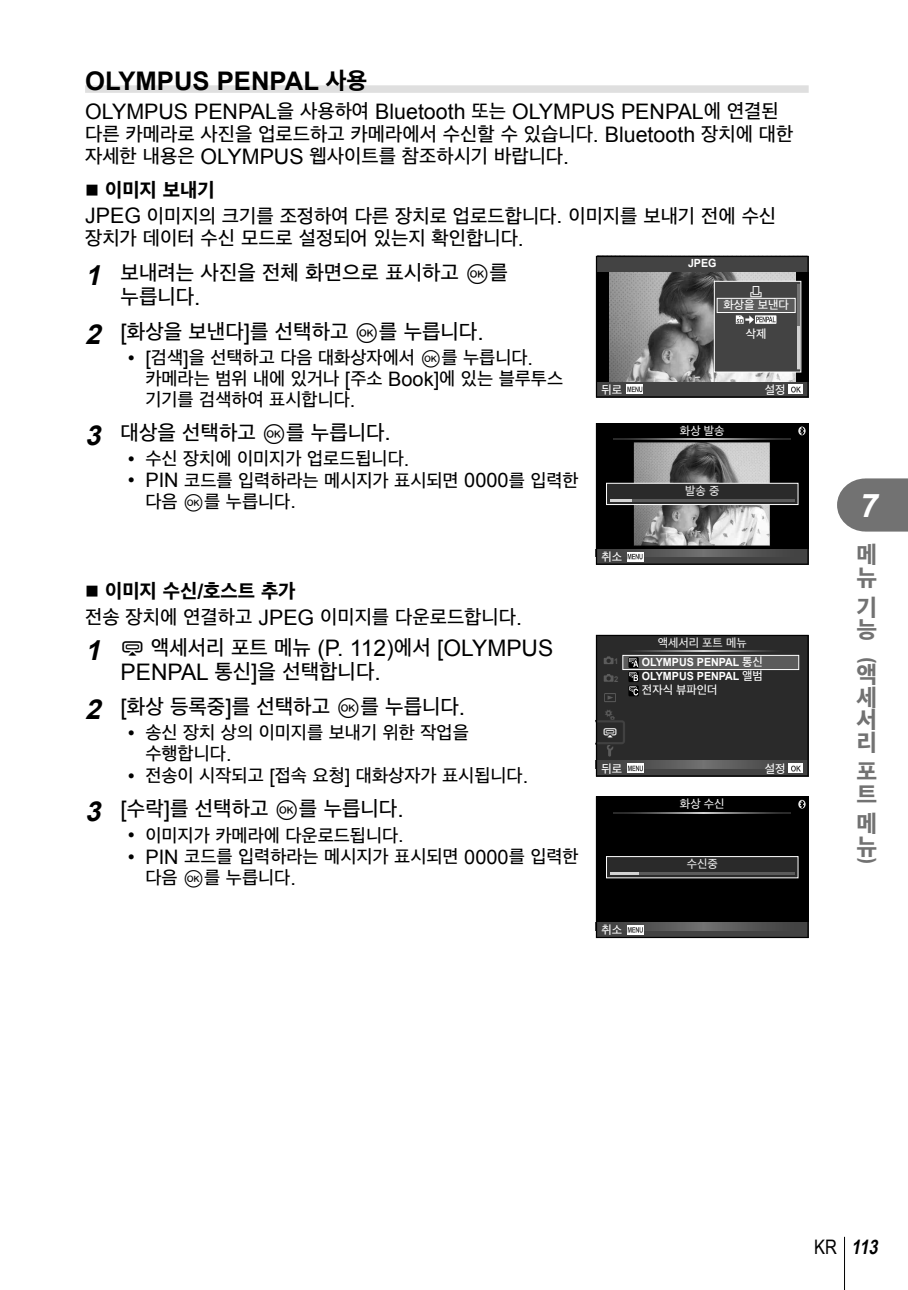
<style>
.page{position:relative;width:908px;height:1290px;background:#fff}
.page>*{position:absolute;margin:0;border:0;box-sizing:border-box;transform-origin:0 0}
.t1{font:italic 700 32.5px "Arial";color:#fff}
.t2{font:700 25.75px "Arial";color:#000}
.t3{font:22.75px/24px "Arial";color:#000}
.t4{font:22.5px/22.5px "MPSD Gothic Neo 1 Koc EB KS Cms UHC H";color:#727272}
.t5{font:21.5px "Arial";color:#000}
.t6{font:20px/24px "MPSD Gothic Neo 1 Koc M KS Cms UHC H";color:#000}
.t7{font:italic 700 20px "Arial Narrow";color:#000}
.t8{font:18.75px/22.5px "MPSD Gothic Neo 1 Koc M KS Cms UHC H";color:#000}
.t9{font:18.75px "MPSD Gothic Neo 1 Koc EB KS Cms UHC H";color:#000}
.t10{font:17.5px/21px "MPSD Gothic Neo 1 Koc M KS Cms UHC H";color:#000}
.t11{font:12.75px "olympus 25";color:#fff}
.t12{font:12.75px "OLYMP23";color:#5b5b5b}
.t13{font:700 11.25px/14.2px "Arial";color:#fff;scale:.95 1}
.t14{font:11.25px "MPSD Gothic Neo 1 Koc M KS Cms UHC H";color:#fff}
.t15{font:11.25px "MPSD Gothic Neo 1 Koc M KS Cms UHC H";color:#eaeaea}
.t16{font:11.25px "Olympus 1";color:#fff}
.t17{font:700 8px "Arial";color:#5b5b5b;scale:.95 1}
.s1{font-family:"MPSD Gothic Neo 1 Koc EB KS Cms UHC H";font-weight:400;font-size:22.5px}
.s2{font-family:"MPSD Gothic Neo 1 Koc M KS Cms UHC H";font-size:18.75px}
.s3{font-family:"Arial";font-size:21.5px}
.s4{font-family:"Arial";font-weight:700;font-style:italic;font-size:27.5px}
.s5{font-family:"Olympus 7"}
.s6{font-family:"Arial";font-size:22.75px}
.s7{font-family:"Arial";font-size:20px}
.s8{font-family:"Arial";font-weight:700;font-size:21.5px}
.s9{font-weight:700;font-style:italic;font-size:27.5px}
.s10{font-family:"olympus 25";font-size:20px}
.s11{font-family:"MPSD Gothic Neo 1 Koc M KS Cms UHC H";font-size:20px}
.s12{font-family:"MPSD Gothic Neo 1 Koc M KS Cms UHC H";font-weight:400}
.s13{font-weight:400;font-style:normal}
</style>
<div class="page">
<hr style="left:843px;top:1237px;width:1px;height:53px;background:#000">
<svg style="left:837px;top:478px;width:70px;height:53px;background:#7f7f7f"></svg>
<div style="left:85px;top:85px;width:723px;height:8px;background:#dfdfdf"></div>
<svg style="left:595px;top:256px;width:213px;height:141px;background:#626262"></svg>
<svg style="left:595px;top:423px;width:213px;height:142px;background:#4e4e4e"></svg>
<svg style="left:595px;top:635px;width:213px;height:141px;background:#363636"></svg>
<svg style="left:595px;top:796px;width:213px;height:142px;background:#151515"></svg>
<h2 class="t2" style="left:85px;top:66px;width:283px">OLYMPUS PENPAL <span class="s1">사용</span></h2>
<p class="t5" style="left:85px;top:100px;width:695px">OLYMPUS PENPAL<span class="s2">을 사용하여</span> Bluetooth <span class="s2">또는</span> OLYMPUS PENPAL<span class="s2">에 연결된</span></p>
<p class="t8" style="left:85px;top:125px;width:709px">다른 카메라로 사진을 업로드하고 카메라에서 수신할 수 있습니다<span class="s3">. Bluetooth</span> 장치에 대한 자세한 내용은 <span class="s3">OLYMPUS</span> 웹사이트를 참조하시기 바랍니다<span class="s3">.</span></p>
<p class="t9" style="left:85px;top:182px;width:131px">■ 이미지 보내기</p>
<p class="t8" style="left:85px;top:207px;width:692px"><span class="s3">JPEG</span> 이미지의 크기를 조정하여 다른 장치로 업로드합니다<span class="s3">.</span> 이미지를 보내기 전에 수신 장치가 데이터 수신 모드로 설정되어 있는지 확인합니다<span class="s3">.</span></p>
<p class="t6" style="left:120px;top:263px;width:388px;text-indent:-35px"><span class="s4">1</span> 보내려는 사진을 전체 화면으로 표시하고 <span class="s5">Q</span>를 누릅니다<span class="s6">.</span></p>
<p class="t6" style="left:85px;top:322px;width:400px"><span class="s4">2</span> <span class="s6">[</span>화상을 보낸다<span class="s6">]</span>를 선택하고 <span class="s5">Q</span>를 누릅니다<span class="s6">.</span></p>
<p class="t10" style="left:145px;top:350px;width:419px;text-indent:-18px"><span class="s7">• [</span>검색<span class="s7">]</span>을 선택하고 다음 대화상자에서 <span class="s5">Q</span>를 누릅니다<span class="s7">. </span>카메라는 범위 내에 있거나 <span class="s7">[</span>주소 <span class="s7">Book]</span>에 있는 블루투스 기기를 검색하여 표시합니다<span class="s7">.</span></p>
<p class="t6" style="left:85px;top:423px;width:307px"><span class="s4">3</span> 대상을 선택하고 <span class="s5">Q</span>를 누릅니다<span class="s6">.</span></p>
<p class="t10" style="left:128px;top:450px;width:283px"><span class="s7">•</span> 수신 장치에 이미지가 업로드됩니다<span class="s7">.</span></p>
<p class="t10" style="left:145px;top:472px;width:434px;text-indent:-18px"><span class="s7">• PIN</span> 코드를 입력하라는 메시지가 표시되면 <span class="s7">0000</span>를 입력한 다음 <span class="s5">Q</span>를 누릅니다<span class="s7">.</span></p>
<p class="t13" style="left:687px;top:256px;width:32px">JPEG</p>
<p class="t16" style="left:749px;top:283px;width:14px">&lt;</p>
<p class="t14" style="left:723px;top:301px;width:67px">화상을 보낸다</p>
<p class="t14" style="left:745px;top:329px;width:22px">삭제</p>
<p class="t14" style="left:601px;top:385px;width:22px">뒤로</p>
<p class="t14" style="left:764px;top:385px;width:22px">설정</p>
<p class="t15" style="left:679px;top:426px;width:46px">화상 발송</p>
<p class="t15" style="left:684px;top:486px;width:36px">발송 중</p>
<p class="t9" style="left:85px;top:584px;width:212px">■ 이미지 수신<span class="s8">/</span>호스트 추가</p>
<p class="t8" style="left:85px;top:608px;width:438px">전송 장치에 연결하고 <span class="s3">JPEG</span> 이미지를 다운로드합니다<span class="s3">.</span></p>
<h3 class="t3" style="left:120px;top:636px;width:434px;text-indent:-35px"><span class="s9">1</span> <span class="s10">#</span> <span class="s11">액세서리 포트 메뉴</span> (P. 112)<span class="s11">에서</span> [OLYMPUS<br>PENPAL <span class="s11">통신</span>]<span class="s11">을 선택합니다</span>.</h3>
<p class="t6" style="left:85px;top:697px;width:381px"><span class="s4">2</span> <span class="s6">[</span>화상 등록중<span class="s6">]</span>를 선택하고 <span class="s5">Q</span>를 누릅니다<span class="s6">.</span></p>
<p class="t10" style="left:145px;top:725px;width:325px;text-indent:-18px"><span class="s7">•</span> 송신 장치 상의 이미지를 보내기 위한 작업을 수행합니다<span class="s7">.</span></p>
<p class="t10" style="left:128px;top:767px;width:402px"><span class="s7">•</span> 전송이 시작되고 <span class="s7">[</span>접속 요청<span class="s7">]</span> 대화상자가 표시됩니다<span class="s7">.</span></p>
<p class="t6" style="left:85px;top:799px;width:320px"><span class="s4">3</span> <span class="s6">[</span>수락<span class="s6">]</span>를 선택하고 <span class="s5">Q</span>를 누릅니다<span class="s6">.</span></p>
<p class="t10" style="left:128px;top:827px;width:277px"><span class="s7">•</span> 이미지가 카메라에 다운로드됩니다<span class="s7">.</span></p>
<p class="t10" style="left:145px;top:848px;width:434px;text-indent:-18px"><span class="s7">• PIN</span> 코드를 입력하라는 메시지가 표시되면 <span class="s7">0000</span>를 입력한 다음 <span class="s5">Q</span>를 누릅니다<span class="s7">.</span></p>
<p class="t14" style="left:601px;top:552px;width:22px">취소</p>
<p class="t17" style="left:614px;top:657px;width:6px">1</p>
<p class="t17" style="left:614px;top:675px;width:6px">2</p>
<p class="t12" style="left:603px;top:707px;width:14px">c</p>
<p class="t11" style="left:602px;top:725px;width:17px">#</p>
<p class="t14" style="left:601px;top:764px;width:22px">뒤로</p>
<p class="t15" style="left:657px;top:638px;width:91px">액세서리 포트 메뉴</p>
<p class="t13" style="left:641px;top:655px;width:129px">OLYMPUS PENPAL <span class="s12">통신<br></span>OLYMPUS PENPAL <span class="s12">앨범</span></p>
<p class="t14" style="left:641px;top:686px;width:77px">전자식 뷰파인더</p>
<p class="t15" style="left:679px;top:800px;width:46px">화상 수신</p>
<p class="t15" style="left:686px;top:859px;width:33px">수신중</p>
<p class="t14" style="left:764px;top:764px;width:22px">설정</p>
<p class="t14" style="left:601px;top:925px;width:22px">취소</p>
<h1 class="t1" style="left:859px;top:487px;width:20px">7</h1>
<p class="t4" style="left:856px;top:547px;width:22px">메 뉴</p>
<p class="t4" style="left:856px;top:599px;width:22px;text-align:justify">기 능（액 세 서 리</p>
<p class="t4" style="left:856px;top:763px;width:22px">포 트</p>
<p class="t4" style="left:856px;top:816px;width:22px;text-align:justify">메 뉴）</p>
<p class="t7" style="left:813px;top:1235px;width:69px"><span class="s13">KR</span> 113</p>
</div>
